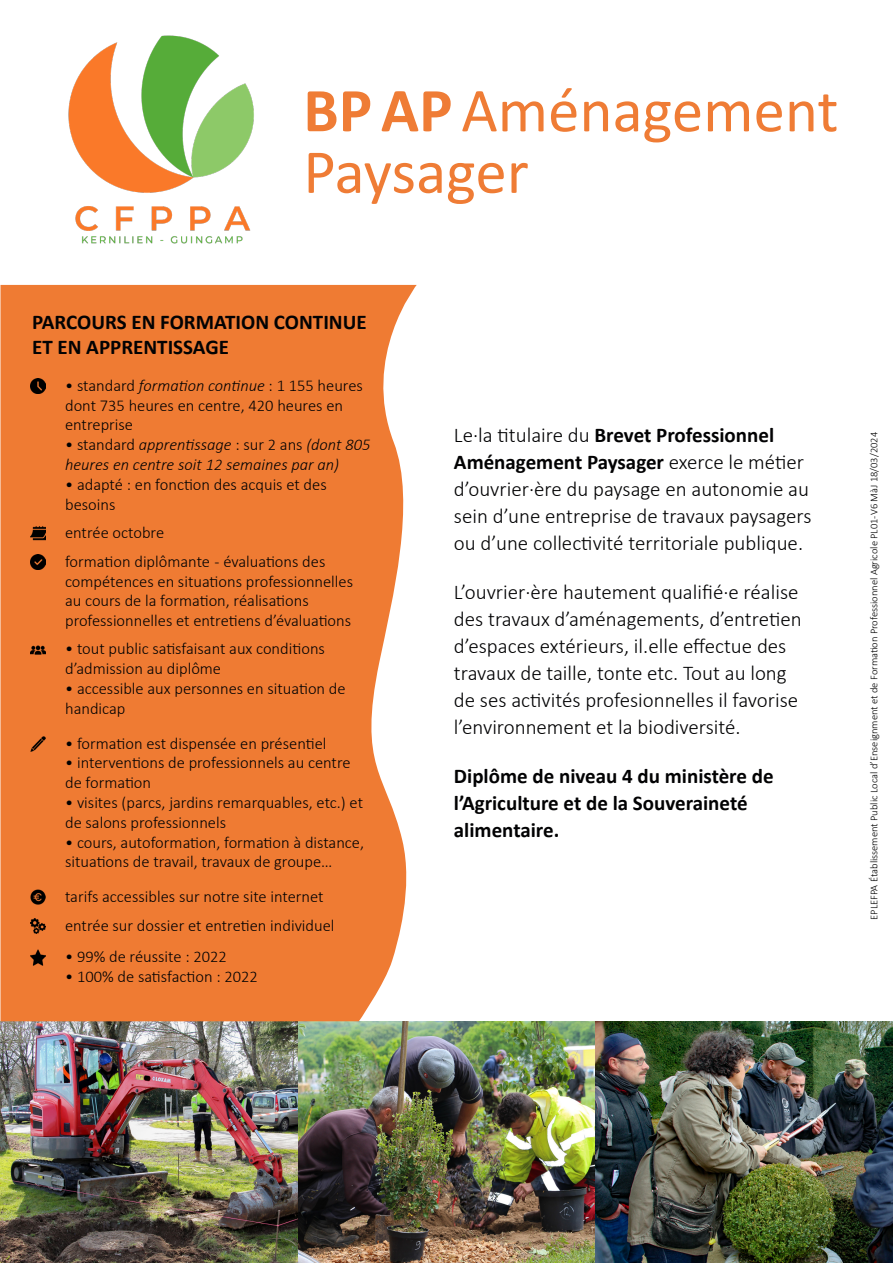
<style>
.page{position:relative;width:893px;height:1263px;background:#fff}
.page>*{position:absolute;margin:0;border:0;box-sizing:border-box;transform-origin:0 0}
.t1{font:63px/61.5px "Calibri";color:#ef7c35}
.t2{font:300 21px/27px "Calibri";color:#020203}
.t3{font:700 21px/27px "Calibri";color:#020203}
.t4{font:300 16.5px/19.8px "Calibri";color:#020203}
.t5{font:italic 300 16.5px/19.8px "Calibri";color:#020203}
.t6{font:300 10.5px "Calibri";color:#000}
.s1{font-weight:700}
.s2{font-style:italic}
.s3{font-style:normal}
</style>
<div class="page">
<img style="left:0;top:1021px;width:893px;height:242px">
<div style="left:0;top:285px;width:417px;height:736px;background:#ef7b33"></div>
<img style="left:68px;top:35px;width:186px;height:209px">
<img style="left:30px;top:554px;width:16px;height:16px">
<img style="left:30px;top:736px;width:16px;height:16px">
<img style="left:30px;top:378px;width:16px;height:16px">
<img style="left:30px;top:642px;width:16px;height:16px">
<img style="left:30px;top:525px;width:16px;height:16px">
<img style="left:30px;top:949px;width:16px;height:16px">
<img style="left:30px;top:889px;width:16px;height:16px">
<img style="left:30px;top:918px;width:16px;height:16px">
<h1 class="t1" style="left:303px;top:78px;width:537px"><span class="s1">BP AP</span> Aménagement<br>Paysager</h1>
<p class="t3" style="left:32px;top:309px;width:336px;line-height:25.2px">PARCOURS EN FORMATION CONTINUE<br>ET EN APPRENTISSAGE</p>
<p class="t4" style="left:65px;top:375px;width:299px">• standard <span class="s2">formation continue</span> : 1 155 heures dont 735 heures en centre, 420 heures en entreprise</p>
<p class="t5" style="left:65px;top:435px;width:307px"><span class="s3">• standard</span> apprentissage <span class="s3">: sur 2 ans</span> (dont 805 heures en centre soit 12 semaines par an)</p>
<p class="t4" style="left:65px;top:474px;width:263px">• adapté : en fonction des acquis et des besoins</p>
<p class="t4" style="left:65px;top:522px;width:101px">entrée octobre</p>
<p class="t4" style="left:65px;top:551px;width:290px">formation diplômante - évaluations des compétences en situations professionnelles au cours de la formation, réalisations professionnelles et entretiens d’évaluations</p>
<p class="t4" style="left:65px;top:639px;width:261px">• tout public satisfaisant aux conditions d’admission au diplôme</p>
<p class="t4" style="left:65px;top:678px;width:282px">• accessible aux personnes en situation de handicap</p>
<p class="t4" style="left:65px;top:733px;width:263px">• formation est dispensée en présentiel</p>
<p class="t4" style="left:65px;top:753px;width:287px">• interventions de professionnels au centre de formation</p>
<p class="t4" style="left:65px;top:792px;width:299px">• visites (parcs, jardins remarquables, etc.) et de salons professionnels</p>
<p class="t4" style="left:65px;top:832px;width:301px">• cours, autoformation, formation à distance, situations de travail, travaux de groupe…</p>
<p class="t4" style="left:65px;top:881px;width:271px;line-height:29.1px">tarifs accessibles sur notre site internet entrée sur dossier et entretien individuel</p>
<p class="t4" style="left:65px;top:946px;width:163px">• 99% de réussite : 2022</p>
<p class="t4" style="left:65px;top:966px;width:194px">• 100% de satisfaction : 2022</p>
<p class="t2" style="left:454px;top:422px;width:359px">Le·la titulaire du <span class="s1">Brevet Professionnel Aménagement Paysager</span> exerce le métier d’ouvrier·ère du paysage en autonomie au sein d’une entreprise de travaux paysagers ou d’une collectivité territoriale publique.</p>
<p class="t2" style="left:454px;top:578px;width:349px">L’ouvrier·ère hautement qualifié·e réalise des travaux d’aménagements, d’entretien d’espaces extérieurs, il.elle effectue des travaux de taille, tonte etc. Tout au long de ses activités profesionnelles il favorise l’environnement et la biodiversité.</p>
<p class="t3" style="left:454px;top:762px;width:321px">Diplôme de niveau 4 du ministère de l’Agriculture et de la Souveraineté alimentaire.</p>
<p class="t6" style="left:867px;top:920px;width:489px;rotate:-90deg">EPLEFPA Établissement Public Local d’Enseignment et de Formation Professionnel Agricole PL01-V6 MàJ 18/03/2024</p>
</div>
